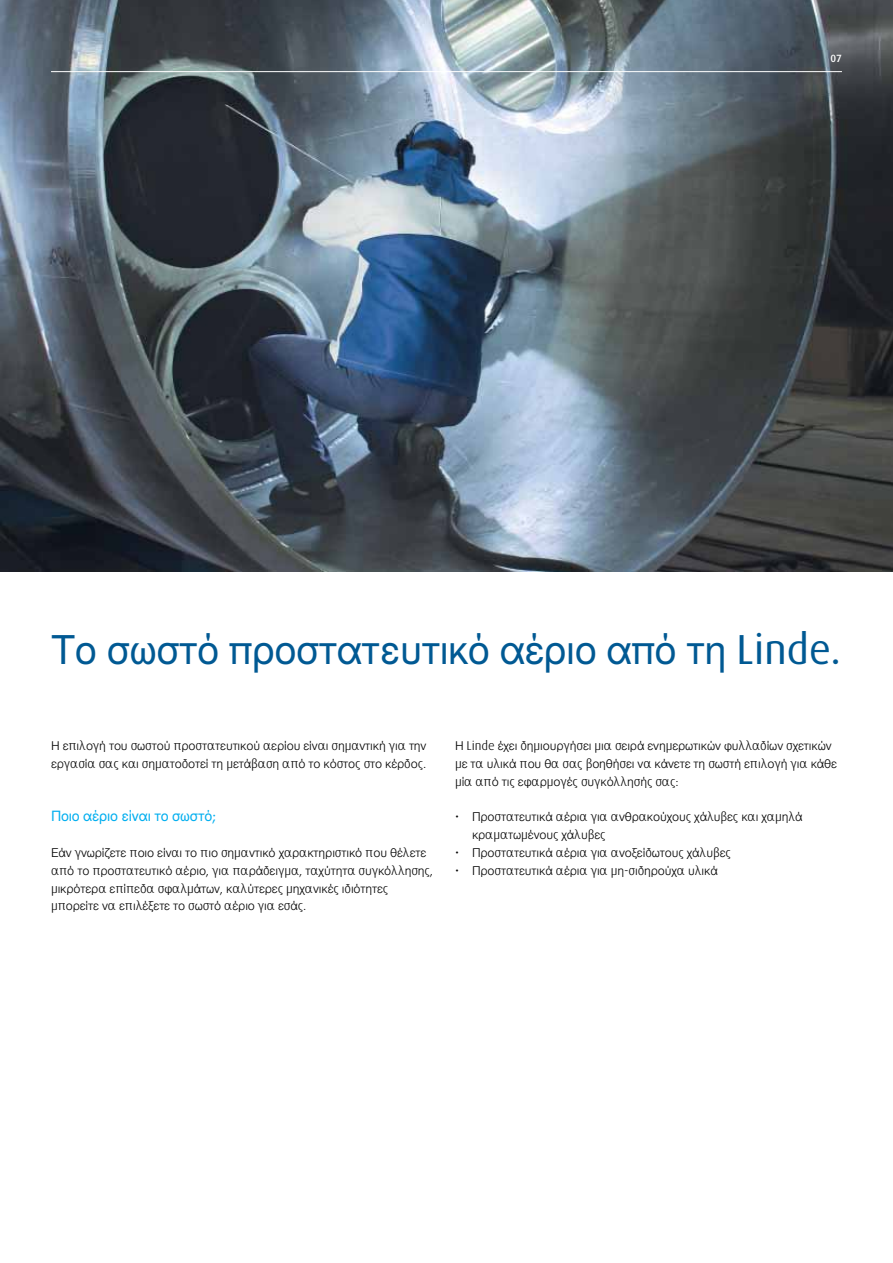
<style>
.page{position:relative;width:893px;height:1263px;background:#fff}
.page>*{position:absolute;margin:0;border:0;box-sizing:border-box;transform-origin:0 0}
.t1{font:42px "Linde Dax Global";letter-spacing:-.01em;color:#005993}
.t2{font:15px "Linde Dax Global";letter-spacing:-.01em;color:#00aeef}
.t3{font:300 12.75px/17.9px "Linde Dax Global";letter-spacing:-.01em;color:#000}
.t4{font:500 10.5px "Linde Dax Global";color:#fff}
</style>
<div class="page">
<img style="left:0;top:0;width:893px;height:571px">
<hr style="left:51px;top:71px;width:791px;height:1px;background:#fff">
<p class="t4" style="left:830px;top:52px;width:13px">07</p>
<h1 class="t1" style="left:51px;top:625px;width:792px">Το σωστό προστατευτικό αέριο από τη Linde.</h1>
<p class="t3" style="left:51px;top:736px;width:377px">Η επιλογή του σωστού προστατευτικού αερίου είναι σημαντική για την εργασία σας και σηματοδοτεί τη μετάβαση από το κόστος στο κέρδος.</p>
<p class="t2" style="left:51px;top:807px;width:167px">Ποιο αέριο είναι το σωστό;</p>
<p class="t3" style="left:51px;top:843px;width:384px">Εάν γνωρίζετε ποιο είναι το πιο σημαντικό χαρακτηριστικό που θέλετε από το προστατευτικό αέριο, για παράδειγμα, ταχύτητα συγκόλλησης, μικρότερα επίπεδα σφαλμάτων, καλύτερες μηχανικές ιδιότητες μπορείτε να επιλέξετε το σωστό αέριο για εσάς.</p>
<p class="t3" style="left:455px;top:736px;width:384px">Η Linde έχει δημιουργήσει μια σειρά ενημερωτικών φυλλαδίων σχετικών με τα υλικά που θα σας βοηθήσει να κάνετε τη σωστή επιλογή για κάθε μία από τις εφαρμογές συγκόλλησής σας:</p>
<p class="t3" style="left:472px;top:808px;width:332px;text-indent:-17px">• Προστατευτικά αέρια για ανθρακούχους χάλυβες και χαμηλά κραματωμένους χάλυβες</p>
<p class="t3" style="left:455px;top:843px;width:278px">• Προστατευτικά αέρια για ανοξείδωτους χάλυβες</p>
<p class="t3" style="left:455px;top:861px;width:264px">• Προστατευτικά αέρια για μη-σιδηρούχα υλικά</p>
</div>
